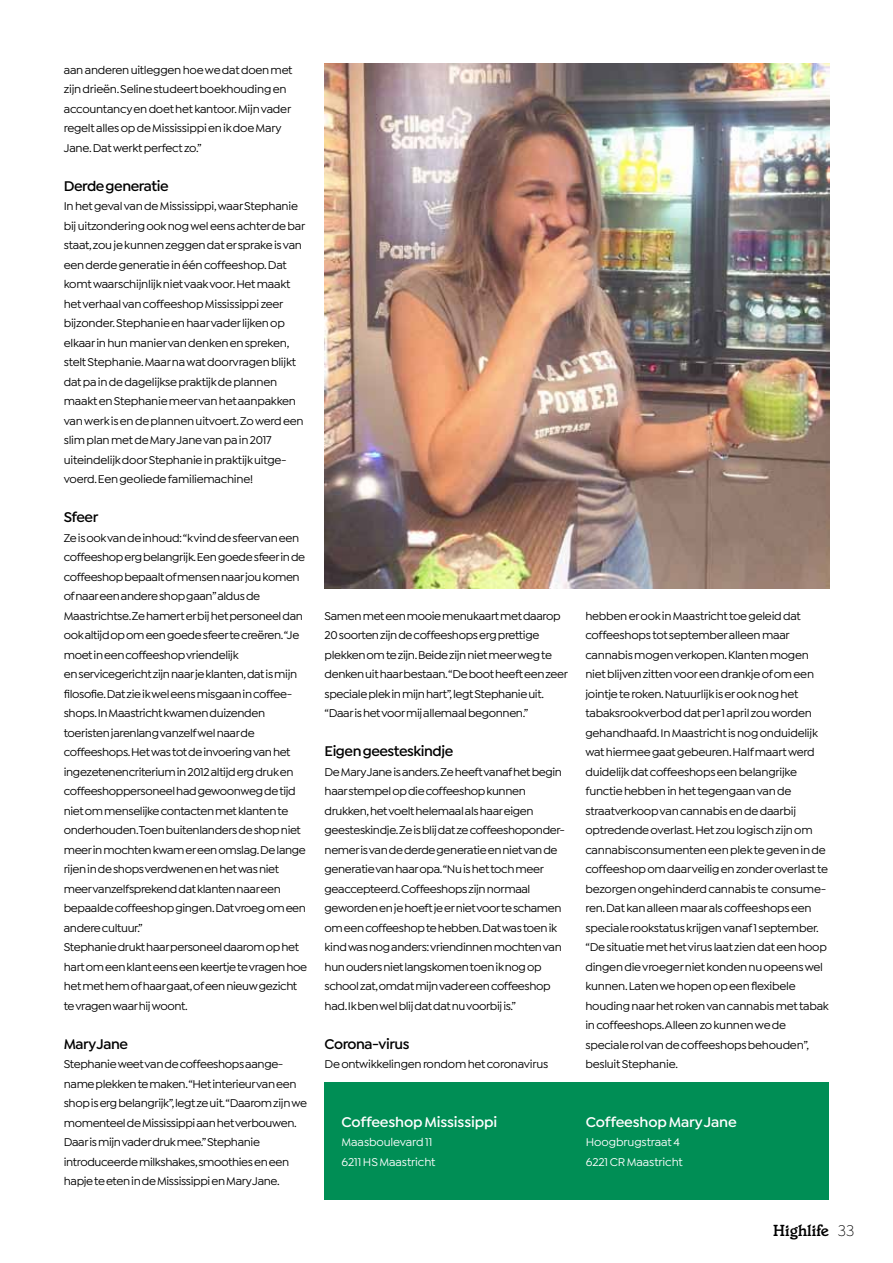
<style>
.page{position:relative;width:893px;height:1263px;background:#fff}
.page>*{position:absolute;margin:0;border:0;box-sizing:border-box;transform-origin:0 0}
.t1{font:500 16.5px "Italia Std";color:#000}
.t2{font:600 15px "Isidora Sans";letter-spacing:-.03em;color:#000}
.t3{font:600 15px "Isidora Sans";letter-spacing:-.01em;color:#fff}
.t4{font:500 12px/19.5px "Isidora Sans";letter-spacing:-.03em;color:#000}
.t5{font:500 12px/19.5px "Isidora Sans";letter-spacing:-.01em;color:#fff}
.s1{font-family:"Isidora Sans";font-weight:300}
</style>
<div class="page">
<img style="left:325px;top:64px;width:504px;height:524px">
<div style="left:325px;top:1082px;width:504px;height:117px;background:#008e55"></div>
<p class="t4" style="left:64px;top:60px;width:230px">aan anderen uitleggen hoe we dat doen met zijn drieën. Seline studeert boekhouding en accountancy en doet het kantoor. Mijn vader regelt alles op de Mississippi en ik doe Mary Jane. Dat werkt perfect zo.”</p>
<p class="t2" style="left:64px;top:177px;width:106px">Derde generatie</p>
<p class="t4" style="left:64px;top:196px;width:243px">In het geval van de Mississippi, waar Stephanie bij uitzondering ook nog wel eens achter de bar staat, zou je kunnen zeggen dat er sprake is van een derde generatie in één coffeeshop. Dat komt waarschijnlijk niet vaak voor. Het maakt het verhaal van coffeeshop Mississippi zeer bijzonder. Stephanie en haar vader lijken op elkaar in hun manier van denken en spreken, stelt Stephanie. Maar na wat doorvragen blijkt dat pa in de dagelijkse praktijk de plannen maakt en Stephanie meer van het aanpakken van werk is en de plannen uitvoert. Zo werd een slim plan met de Mary Jane van pa in 2017 uiteindelijk door Stephanie in praktijk uitge&shy;voerd. Een geoliede familiemachine!</p>
<p class="t2" style="left:64px;top:508px;width:36px">Sfeer</p>
<p class="t4" style="left:64px;top:528px;width:245px">Ze is ook van de inhoud: “k vind de sfeer van een coffeeshop erg belangrijk. Een goede sfeer in de coffeeshop bepaalt of mensen naar jou komen of naar een andere shop gaan” aldus de Maastrichtse. Ze hamert er bij het personeel dan ook altijd op om een goede sfeer te creëren. “Je moet in een coffeeshop vriendelijk<br>en servicegericht zijn naar je klanten, dat is mijn filosofie. Dat zie ik wel eens misgaan in coffee&shy;shops. In Maastricht kwamen duizenden toeristen jarenlang vanzelf wel naar de coffeeshops. Het was tot de invoering van het ingezetenencriterium in 2012 altijd erg druk en coffeeshoppersoneel had gewoonweg de tijd niet om menselijke contacten met klanten te onderhouden. Toen buitenlanders de shop niet meer in mochten kwam er een omslag. De lange rijen in de shops verdwenen en het was niet meer vanzelfsprekend dat klanten naar een bepaalde coffeeshop gingen. Dat vroeg om een andere cultuur.”<br>Stephanie drukt haar personeel daarom op het hart om een klant eens een keertje te vragen hoe het met hem of haar gaat, of een nieuw gezicht te vragen waar hij woont.</p>
<p class="t2" style="left:64px;top:1035px;width:66px">Mary Jane</p>
<p class="t4" style="left:64px;top:1054px;width:245px">Stephanie weet van de coffeeshops aange&shy;name plekken te maken. “Het interieur van een shop is erg belangrijk”, legt ze uit. “Daarom zijn we momenteel de Mississippi aan het verbouwen.<br>Daar is mijn vader druk mee.” Stephanie introduceerde milkshakes, smoothies en een hapje te eten in de Mississippi en Mary Jane.</p>
<p class="t4" style="left:325px;top:606px;width:245px">Samen met een mooie menukaart met daarop 20 soorten zijn de coffeeshops erg prettige plekken om te zijn. Beide zijn niet meer weg te denken uit haar bestaan. “De boot heeft een zeer speciale plek in mijn hart”, legt Stephanie uit. “Daar is het voor mij allemaal begonnen.”</p>
<p class="t2" style="left:325px;top:742px;width:130px">Eigen geesteskindje</p>
<p class="t4" style="left:325px;top:762px;width:242px">De Mary Jane is anders. Ze heeft vanaf het begin haar stempel op die coffeeshop kunnen drukken, het voelt helemaal als haar eigen geesteskindje. Ze is blij dat ze coffeeshoponder&shy;nemer is van de derde generatie en niet van de generatie van haar opa. “Nu is het toch meer geaccepteerd. Coffeeshops zijn normaal geworden en je hoeft je er niet voor te schamen om een coffeeshop te hebben. Dat was toen ik kind was nog anders: vriendinnen mochten van hun ouders niet langskomen toen ik nog op school zat, omdat mijn vader een coffeeshop had. Ik ben wel blij dat dat nu voorbij is.”</p>
<p class="t2" style="left:325px;top:1035px;width:86px">Corona-virus</p>
<p class="t4" style="left:325px;top:1054px;width:225px">De ontwikkelingen rondom het coronavirus</p>
<p class="t4" style="left:585px;top:606px;width:245px">hebben er ook in Maastricht toe geleid dat coffeeshops tot september alleen maar cannabis mogen verkopen. Klanten mogen niet blijven zitten voor een drankje of om een jointje te roken. Natuurlijk is er ook nog het tabaksrookverbod dat per 1 april zou worden gehandhaafd. In Maastricht is nog onduidelijk wat hiermee gaat gebeuren. Half maart werd duidelijk dat coffeeshops een belangrijke functie hebben in het tegengaan van de straatverkoop van cannabis en de daarbij optredende overlast. Het zou logisch zijn om cannabisconsumenten een plek te geven in de coffeeshop om daar veilig en zonder overlast te bezorgen ongehinderd cannabis te consume&shy;ren. Dat kan alleen maar als coffeeshops een speciale rookstatus krijgen vanaf 1 september. “De situatie met het virus laat zien dat een hoop dingen die vroeger niet konden nu opeens wel kunnen. Laten we hopen op een flexibele houding naar het roken van cannabis met tabak in coffeeshops. Alleen zo kunnen we de speciale rol van de coffeeshops behouden”, besluit Stephanie.</p>
<p class="t3" style="left:342px;top:1113px;width:157px">Coffeeshop Mississippi</p>
<p class="t5" style="left:342px;top:1132px;width:95px">Maasboulevard 11<br>6211 HS Maastricht</p>
<p class="t3" style="left:586px;top:1113px;width:152px">Coffeeshop Mary Jane</p>
<p class="t5" style="left:586px;top:1132px;width:98px">Hoogbrugstraat 4<br>6221 CR Maastricht</p>
<h1 class="t1" style="left:773px;top:1220px;width:83px">Highlife <span class="s1">33</span></h1>
</div>
